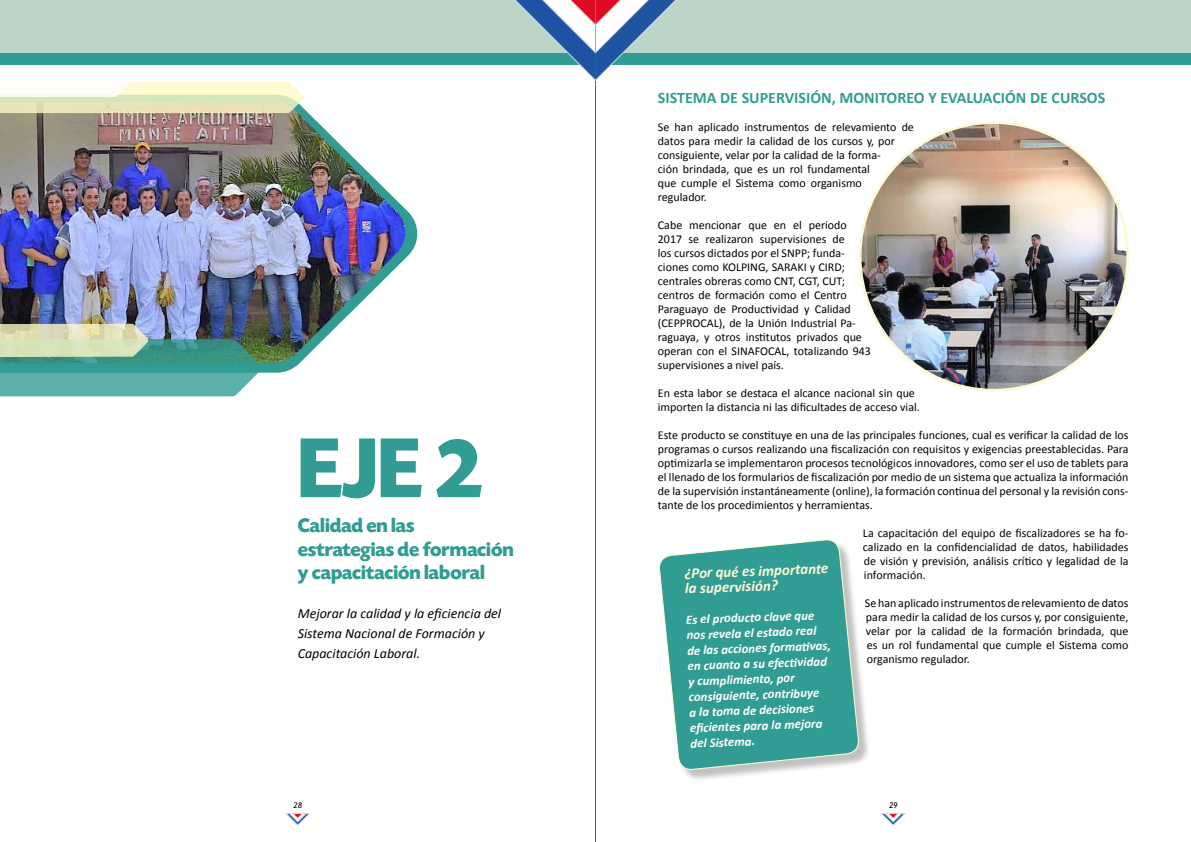
<style>
.page{position:relative;width:1191px;height:842px;background:#fff}
.page>*{position:absolute;margin:0;border:0;box-sizing:border-box;transform-origin:0 0}
.t1{font:700 89.4px "Today SHOP";color:#319c93}
.t2{font:700 20.6px/23.2px "Today SHOP";color:#319c93}
.t3{font:700 16px "Calibri";color:#319c93}
.t4{font:italic 700 15px/15px "Calibri";color:#fdf9d5}
.t5{font:italic 14px/20px "Calibri";color:#000}
.t6{font:italic 700 12.9px/15.5px "Calibri";color:#fff}
.t7{font:12px/14px "Calibri";color:#000}
.t8{font:italic 8px "Trebuchet MS";color:#000}
</style>
<div class="page">
<div style="left:0;top:53px;width:595px;height:11px;background:#319c93"></div>
<div style="left:0;top:0;width:595px;height:53px;background:#bdd5c9"></div>
<svg style="left:286px;top:813px;width:23px;height:12px"></svg>
<div style="left:595px;top:53px;width:596px;height:11px;background:#319c93"></div>
<div style="left:595px;top:0;width:596px;height:53px;background:#bdd5c9"></div>
<hr style="left:595px;top:0;width:1px;height:842px;background:#52646d">
<svg style="left:501px;top:0;width:189px;height:81px"></svg>
<svg style="left:881px;top:813px;width:24px;height:12px"></svg>
<svg style="left:261px;top:211px;width:157px;height:162px"></svg>
<img style="left:0;top:109px;width:405px;height:254px">
<svg style="left:0;top:324px;width:261px;height:72px;background:#72ada0"></svg>
<div style="left:660px;top:541px;width:211px;height:241px;background:#000;opacity:.25"></div>
<svg style="left:659px;top:539px;width:200px;height:232px;background:#52aaa2"></svg>
<img style="left:860px;top:123px;width:267px;height:267px;border-radius:134px">
<svg style="left:0;top:82px;width:304px;height:31px"></svg>
<h1 class="t1" style="left:298px;top:422px;width:186px">EJE 2</h1>
<h2 class="t2" style="left:298px;top:515px;width:217px">Calidad en las estrategias de formación y capacitación laboral</h2>
<p class="t5" style="left:298px;top:603px;width:205px">Mejorar la calidad y la eficiencia del<br>Sistema Nacional de Formación y<br>Capacitación Laboral.</p>
<h3 class="t3" style="left:658px;top:87px;width:449px">SISTEMA DE SUPERVISIÓN, MONITOREO Y EVALUACIÓN DE CURSOS</h3>
<p class="t7" style="left:658px;top:120px;width:257px">Se han aplicado instrumentos de relevamiento de datos para medir la calidad de los cursos y, por consiguiente, velar por la calidad de la forma-<br>ción brindada, que es un rol fundamental<br>que cumple el Sistema como organismo regulador.</p>
<p class="t7" style="left:658px;top:218px;width:214px">Cabe mencionar que en el periodo 2017 se realizaron supervisiones de<br>los cursos dictados por el SNPP; funda&shy;ciones como KOLPING, SARAKI y CIRD; centrales obreras como CNT, CGT, CUT; centros de formación como el Centro Paraguayo de Productividad y Calidad (CEPPROCAL), de la Unión Industrial Pa&shy;raguaya, y otros institutos privados que operan con el SINAFOCAL, totalizando 943 supervisiones a nivel país.</p>
<p class="t7" style="left:658px;top:386px;width:263px">En esta labor se destaca el alcance nacional sin que importen la distancia ni las dificultades de acceso vial.</p>
<p class="t7" style="left:658px;top:428px;width:472px;text-align:justify">Este producto se constituye en una de las principales funciones, cual es verificar la calidad de los programas o cursos realizando una fiscalización con requisitos y exigencias preestablecidas. Para optimizarla se implementaron procesos tecnológicos innovadores, como ser el uso de tablets para el llenado de los formularios de fiscalización por medio de un sistema que actualiza la información de la supervisión instantáneamente (online), la formación continua del personal y la revisión cons&shy;tante de los procedimientos y herramientas.</p>
<p class="t7" style="left:863px;top:526px;width:267px;text-align:justify">La capacitación del equipo de fiscalizadores se ha fo&shy;calizado en la confidencialidad de datos, habilidades de visión y previsión, análisis crítico y legalidad de la información.</p>
<p class="t7" style="left:865px;top:596px;width:265px;text-align:justify">Se han aplicado instrumentos de relevamiento de datos para medir la calidad de los cursos y, por consiguiente, velar por la calidad de la formación brindada, que es un rol fundamental que cumple el Sistema como organismo regulador.</p>
<p class="t4" style="left:684px;top:565px;width:146px;rotate:-2deg">¿Por qué es importante la supervisión?</p>
<p class="t6" style="left:686px;top:611px;width:145px;rotate:-2deg">Es el producto clave que nos revela el estado real de las acciones formati vas, en cuanto a su efecti vidad y cumplimiento, por consiguiente, contribuye<br>a la toma de decisiones<br>efi cientes para la mejora del Sistema.</p>
<p class="t8" style="left:293px;top:800px;width:10px">28</p>
<p class="t8" style="left:889px;top:800px;width:10px">29</p>
</div>
